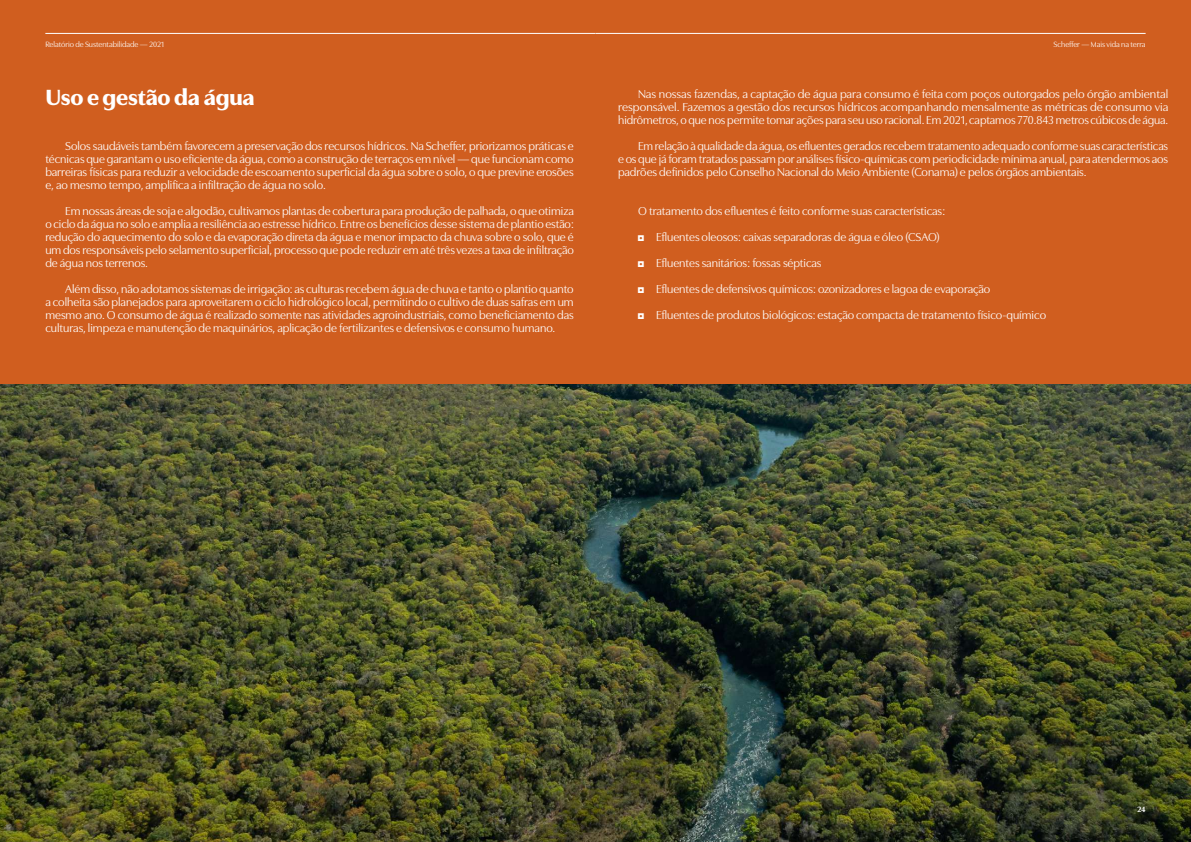
<style>
.page{position:relative;width:1191px;height:842px;background:#fff}
.page>*{position:absolute;margin:0;border:0;box-sizing:border-box;transform-origin:0 0}
.t1{font:900 23px "Utile Display";letter-spacing:-.01em;color:#fff}
.t2{font:12px/13px "Utile Display";color:#fff;text-align:justify}
.t3{font:8px "Utile Display";color:#fff}
.t4{font:700 8px "Utile Display";color:#fff}
.s1{font-family:"Arial Narrow"}
</style>
<div class="page">
<div style="left:0;top:0;width:1191px;height:421px;background:#d05e1f"></div>
<hr style="left:45px;top:33px;width:550px;height:1px;background:#fff">
<hr style="left:595px;top:33px;width:550px;height:1px;background:#fff">
<img style="left:0;top:384px;width:1191px;height:458px">
<p class="t3" style="left:45px;top:38px;width:120px">Relatório de Sustentabilidade — 2021</p>
<p class="t3" style="left:1053px;top:38px;width:94px">Scheffer — Mais vida na terra</p>
<h1 class="t1" style="left:45px;top:79px;width:211px">Uso e gestão da água</h1>
<p class="t2" style="left:45px;top:138px;width:530px;text-indent:20px">Solos saudáveis também favorecem a preservação dos recursos hídricos. Na Scheffer, priorizamos práticas e técnicas que garantam o uso eficiente da água, como a construção de terraços em nível — que funcionam como barreiras físicas para reduzir a velocidade de escoamento superficial da água sobre o solo, o que previne erosões e, ao mesmo tempo, amplifica a infiltração de água no solo.</p>
<p class="t2" style="left:45px;top:203px;width:530px;text-indent:20px">Em nossas áreas de soja e algodão, cultivamos plantas de cobertura para produção de palhada, o que otimiza o ciclo da água no solo e amplia a resiliência ao estresse hídrico. Entre os benefícios desse sistema de plantio estão: redução do aquecimento do solo e da evaporação direta da água e menor impacto da chuva sobre o solo, que é um dos responsáveis pelo selamento superficial, processo que pode reduzir em até três vezes a taxa de infiltração de água nos terrenos.</p>
<p class="t2" style="left:45px;top:281px;width:530px;text-indent:20px">Além disso, não adotamos sistemas de irrigação: as culturas recebem água de chuva e tanto o plantio quanto a colheita são planejados para aproveitarem o ciclo hidrológico local, permitindo o cultivo de duas safras em um mesmo ano. O consumo de água é realizado somente nas atividades agroindustriais, como beneficiamento das culturas, limpeza e manutenção de maquinários, aplicação de fertilizantes e defensivos e consumo humano.</p>
<p class="t2" style="left:618px;top:86px;width:552px;text-indent:20px">Nas nossas fazendas, a captação de água para consumo é feita com poços outorgados pelo órgão ambiental responsável. Fazemos a gestão dos recursos hídricos acompanhando mensalmente as métricas de consumo via hidrômetros, o que nos permite tomar ações para seu uso racional. Em 2021, captamos 770.843 metros cúbicos de água.</p>
<p class="t2" style="left:618px;top:138px;width:551px;text-indent:20px">Em relação à qualidade da água, os efluentes gerados recebem tratamento adequado conforme suas características e os que já foram tratados passam por análises físico-químicas com periodicidade mínima anual, para atendermos aos padrões definidos pelo Conselho Nacional do Meio Ambiente (Conama) e pelos órgãos ambientais.</p>
<p class="t2" style="left:638px;top:197px;width:409px;line-height:26px;text-align:left">O tratamento dos efluentes é feito conforme suas características:<br><span class="s1">◘</span> Efluentes oleosos: caixas separadoras de água e óleo (CSAO)<br><span class="s1">◘</span> Efluentes sanitários: fossas sépticas<br><span class="s1">◘</span> Efluentes de defensivos químicos: ozonizadores e lagoa de evaporação<br><span class="s1">◘</span> Efluentes de produtos biológicos: estação compacta de tratamento físico-químico</p>
<p class="t4" style="left:1137px;top:803px;width:10px">24</p>
</div>
